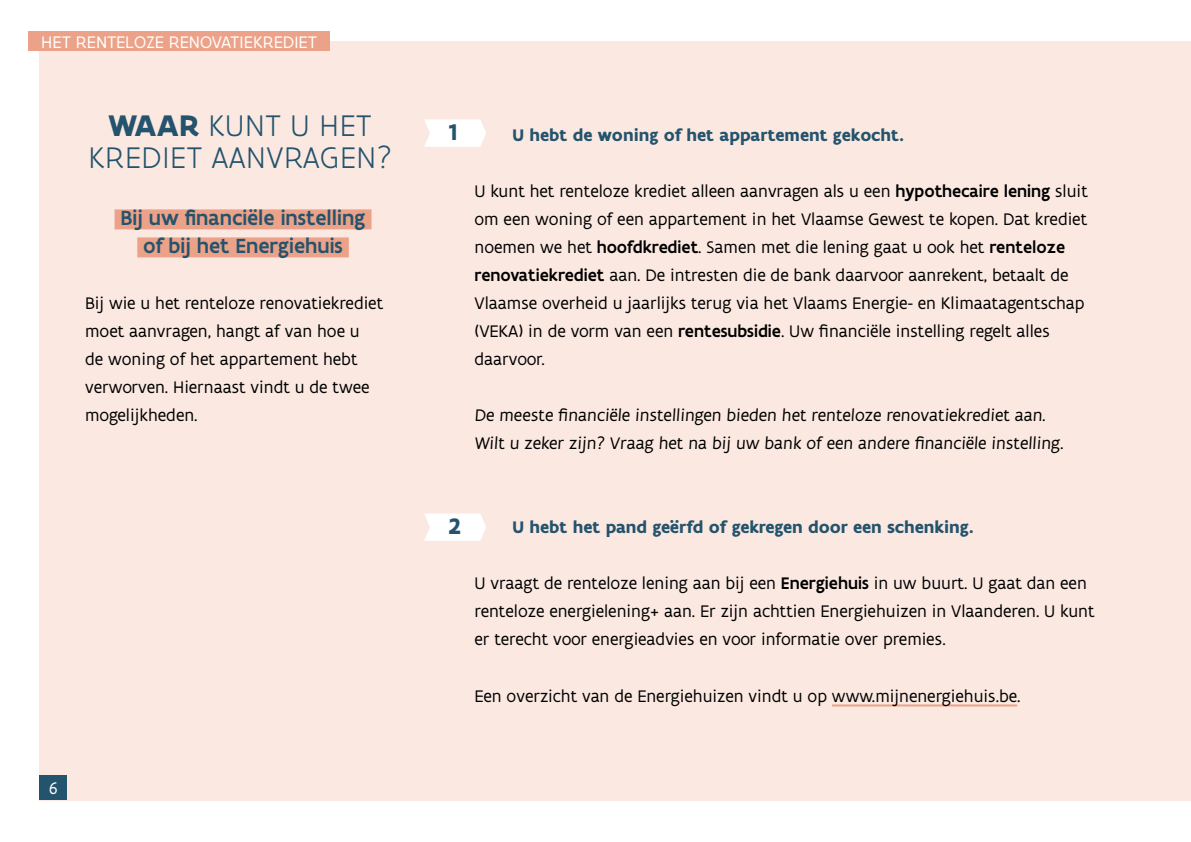
<style>
.page{position:relative;width:1191px;height:842px;background:#fff}
.page>*{position:absolute;margin:0;border:0;box-sizing:border-box;transform-origin:0 0}
.t1{font:300 32px/32px "Flanders Art Sans";letter-spacing:.005em;color:#24536d;text-align:center}
.t2{font:700 24px "Flanders Art Sans";color:#24536d}
.t3{font:500 22px/28px "Flanders Art Sans";color:#24536d;text-align:center}
.t4{font:18px/28px "Flanders Art Sans";color:#000}
.t5{font:700 18px "Flanders Art Sans";color:#24536d}
.t6{font:18px "Flanders Art Sans";letter-spacing:.005em;color:#fff}
.s1{font-weight:700}
.s2{font-weight:500}
</style>
<div class="page">
<div style="left:40px;top:41px;width:1151px;height:760px;background:#fbe9e1"></div>
<div style="left:115px;top:209px;width:256px;height:20px;background:#eca288"></div>
<div style="left:137px;top:237px;width:212px;height:20px;background:#eca288"></div>
<div style="left:28px;top:32px;width:302px;height:19px;background:#eca288"></div>
<div style="left:40px;top:775px;width:27px;height:25px;background:#24536d"></div>
<svg style="left:424px;top:119px;width:62px;height:28px;background:#fefcfb"></svg>
<hr style="left:832px;top:704px;width:185px;height:2px;background:#eca288">
<svg style="left:424px;top:513px;width:62px;height:28px;background:#fefcfb"></svg>
<p class="t6" style="left:41px;top:31px;width:277px">HET RENTELOZE RENOVATIEKREDIET</p>
<h1 class="t1" style="left:88px;top:109px;width:305px"><span class="s1">WAAR</span> KUNT U HET<br>KREDIET AANVRAGEN?</h1>
<p class="t3" style="left:120px;top:204px;width:246px">Bij uw financiële instelling of bij het Energiehuis</p>
<p class="t4" style="left:85px;top:289px;width:300px">Bij wie u het renteloze renovatiekrediet moet aanvragen, hangt af van hoe u<br>de woning of het appartement hebt verworven. Hiernaast vindt u de twee mogelijkheden.</p>
<p class="t6" style="left:49px;top:777px;width:10px">6</p>
<h2 class="t2" style="left:448px;top:117px;width:11px">1</h2>
<p class="t5" style="left:512px;top:124px;width:393px">U hebt de woning of het appartement gekocht.</p>
<p class="t4" style="left:474px;top:177px;width:615px">U kunt het renteloze krediet alleen aanvragen als u een <span class="s2">hypothecaire lening</span> sluit om een woning of een appartement in het Vlaamse Gewest te kopen. Dat krediet noemen we het <span class="s2">hoofdkrediet</span>. Samen met die lening gaat u ook het <span class="s2">renteloze renovatiekrediet</span> aan. De intresten die de bank daarvoor aanrekent, betaalt de Vlaamse overheid u jaarlijks terug via het Vlaams Energie- en Klimaatagentschap (VEKA) in de vorm van een <span class="s2">rentesubsidie</span>. Uw financiële instelling regelt alles daarvoor.</p>
<p class="t4" style="left:474px;top:401px;width:592px">De meeste financiële instellingen bieden het renteloze renovatiekrediet aan.<br>Wilt u zeker zijn? Vraag het na bij uw bank of een andere financiële instelling.</p>
<h2 class="t2" style="left:448px;top:511px;width:14px">2</h2>
<p class="t5" style="left:512px;top:516px;width:463px">U hebt het pand geërfd of gekregen door een schenking.</p>
<p class="t4" style="left:474px;top:569px;width:621px">U vraagt de renteloze lening aan bij een <span class="s2">Energiehuis</span> in uw buurt. U gaat dan een renteloze energielening+ aan. Er zijn achttien Energiehuizen in Vlaanderen. U kunt er terecht voor energieadvies en voor informatie over premies.</p>
<p class="t4" style="left:474px;top:681px;width:547px">Een overzicht van de Energiehuizen vindt u op www.mijnenergiehuis.be.</p>
</div>
